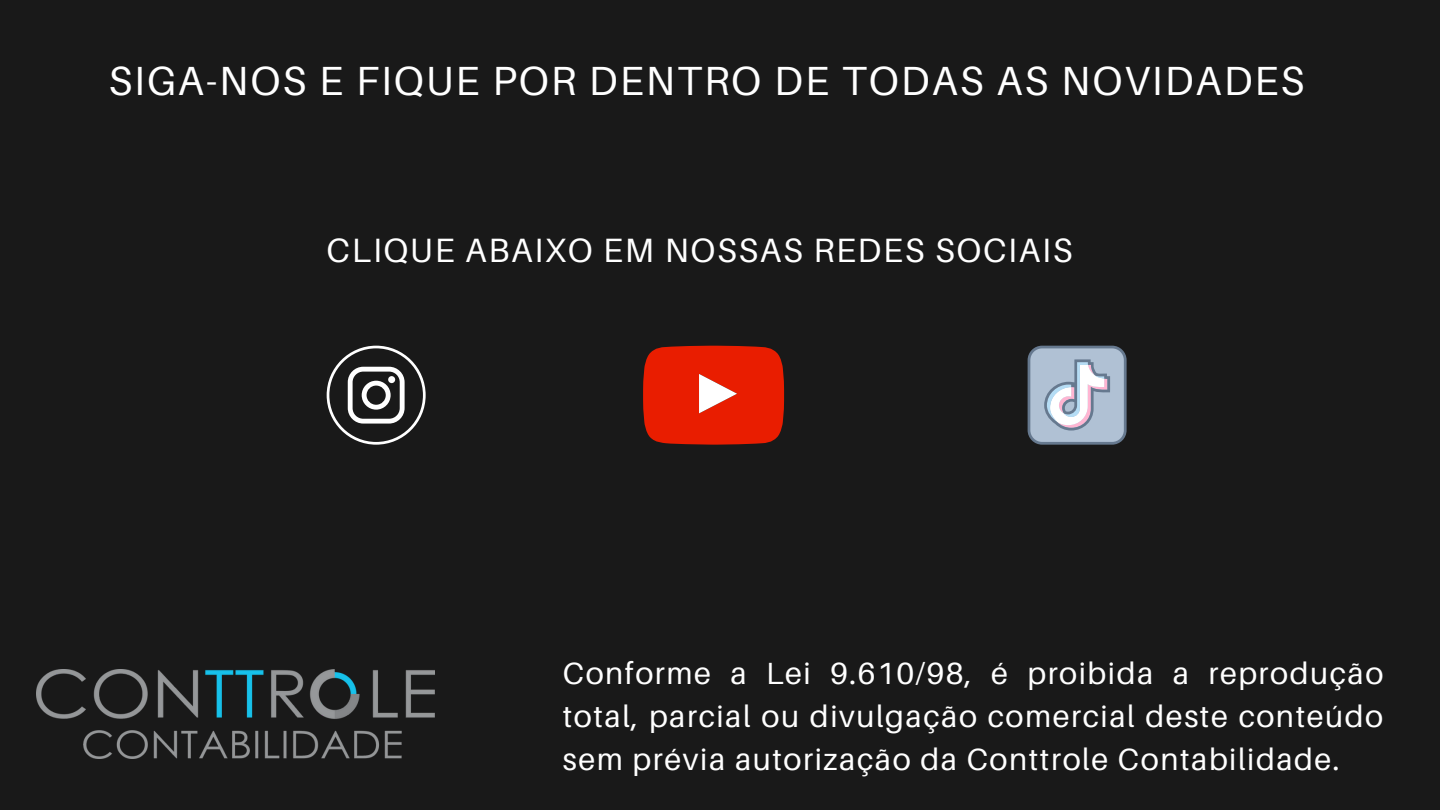
<style>
.page{position:relative;width:1440px;height:810px;background:#191919}
.page>*{position:absolute;margin:0;border:0;box-sizing:border-box;transform-origin:0 0}
.t1{font:40.7px "Aileron";letter-spacing:.05em;color:#fff}
.t2{font:33.7px "Aileron";letter-spacing:.05em;color:#fff}
.t3{font:30.7px/42.8px "Aileron";letter-spacing:.05em;color:#fff;text-align:justify}
</style>
<div class="page">
<img style="left:36px;top:669px;width:398px;height:89px">
<svg style="left:327px;top:346px;width:99px;height:99px"></svg>
<svg style="left:643px;top:346px;width:141px;height:99px;background:#de280f"></svg>
<svg style="left:1028px;top:346px;width:99px;height:99px;background:#aab7c9"></svg>
<p class="t1" style="left:108px;top:56px;width:1197px">SIGA-NOS E FIQUE POR DENTRO DE TODAS AS NOVIDADES</p>
<p class="t2" style="left:327px;top:229px;width:747px">CLIQUE ABAIXO EM NOSSAS REDES SOCIAIS</p>
<p class="t3" style="left:563px;top:652px;width:822px">Conforme a Lei 9.610/98, é proibida a reprodução total, parcial ou divulgação comercial deste conteúdo sem prévia autorização da Conttrole Contabilidade.</p>
</div>
